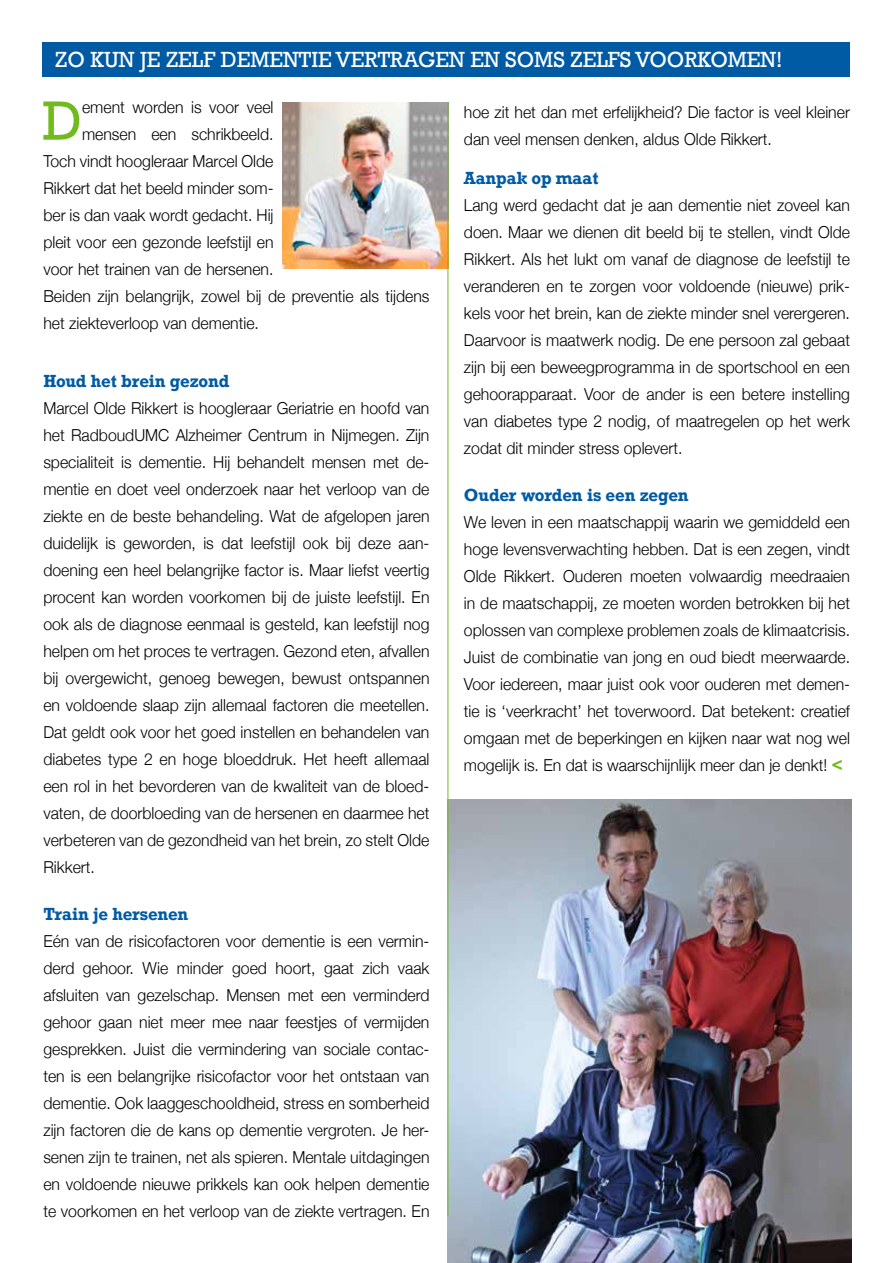
<style>
.page{position:relative;width:893px;height:1263px;background:#fff}
.page>*{position:absolute;margin:0;border:0;box-sizing:border-box;transform-origin:0 0}
.t1{font:56.25px "Rockwell";color:#72bb1e;scale:.96 1}
.t2{font:22.5px "Rockwell";color:#fff}
.t3{font:300 16.5px/27px "Helvetica Neue";color:#000;text-align:justify;scale:.96 1}
.t4{font:700 16.5px "Rockwell";letter-spacing:-.01em;color:#005ba4;scale:.96 1}
.s1{font-family:"Rockwell";font-weight:700;color:#72bb1e}
</style>
<div class="page">
<div style="left:43px;top:43px;width:807px;height:34px;background:#005ba4"></div>
<img style="left:448px;top:799px;width:403px;height:464px">
<img style="left:282px;top:102px;width:166px;height:166px">
<hr style="left:448px;top:102px;width:1px;height:1114px;background:#72bb1e">
<h2 class="t2" style="left:55px;top:47px;width:729px">ZO KUN JE ZELF DEMENTIE VERTRAGEN EN SOMS ZELFS VOORKOMEN!</h2>
<h1 class="t1" style="left:43px;top:88px;width:43px">D</h1>
<p class="t3" style="left:82px;top:92px;width:201px">ement worden is voor veel</p>
<p class="t3" style="left:464px;top:97px;width:404px">hoe zit het dan met erfelijkheid? Die factor is veel kleiner dan veel mensen denken, aldus Olde Rikkert.</p>
<p class="t4" style="left:464px;top:167px;width:142px">Aanpak op maat</p>
<p class="t3" style="left:464px;top:190px;width:404px">Lang werd gedacht dat je aan dementie niet zoveel kan doen. Maar we dienen dit beeld bij te stellen, vindt Olde Rikkert. Als het lukt om vanaf de diagnose de leefstijl te veranderen en te zorgen voor voldoende (nieuwe) prik&shy;kels voor het brein, kan de ziekte minder snel verergeren.<br>Daarvoor is maatwerk nodig. De ene persoon zal gebaat zijn bij een beweegprogramma in de sportschool en een gehoorapparaat. Voor de ander is een betere instelling van diabetes type 2 nodig, of maatregelen op het werk zodat dit minder stress oplevert.</p>
<p class="t4" style="left:464px;top:484px;width:236px">Ouder worden is een zegen</p>
<p class="t3" style="left:464px;top:507px;width:404px">We leven in een maatschappij waarin we gemiddeld een hoge levensverwachting hebben. Dat is een zegen, vindt Olde Rikkert. Ouderen moeten volwaardig meedraaien in de maatschappij, ze moeten worden betrokken bij het oplossen van complexe problemen zoals de klimaatcrisis.<br>Juist de combinatie van jong en oud biedt meerwaarde.<br>Voor iedereen, maar juist ook voor ouderen met demen&shy;tie is ‘veerkracht’ het toverwoord. Dat betekent: creatief omgaan met de beperkingen en kijken naar wat nog wel mogelijk is. En dat is waarschijnlijk meer dan je denkt! <span class="s1">&lt;</span></p>
<p class="t3" style="left:82px;top:119px;width:201px">mensen een schrikbeeld.</p>
<p class="t3" style="left:43px;top:146px;width:241px">Toch vindt hoogleraar Marcel Olde</p>
<p class="t3" style="left:43px;top:173px;width:241px">Rikkert dat het beeld minder som-</p>
<p class="t3" style="left:43px;top:200px;width:241px">ber is dan vaak wordt gedacht. Hij</p>
<p class="t3" style="left:43px;top:227px;width:241px">pleit voor een gezonde leefstijl en</p>
<p class="t3" style="left:43px;top:254px;width:241px">voor het trainen van de hersenen.</p>
<p class="t3" style="left:43px;top:281px;width:404px">Beiden zijn belangrijk, zowel bij de preventie als tijdens</p>
<p class="t3" style="left:43px;top:308px;width:226px">het ziekteverloop van dementie.</p>
<p class="t4" style="left:43px;top:370px;width:195px">Houd het brein gezond</p>
<p class="t3" style="left:43px;top:393px;width:404px">Marcel Olde Rikkert is hoogleraar Geriatrie en hoofd van het RadboudUMC Alzheimer Centrum in Nijmegen. Zijn specialiteit is dementie. Hij behandelt mensen met de&shy;mentie en doet veel onderzoek naar het verloop van de ziekte en de beste behandeling. Wat de afgelopen jaren duidelijk is geworden, is dat leefstijl ook bij deze aan&shy;doening een heel belangrijke factor is. Maar liefst veertig procent kan worden voorkomen bij de juiste leefstijl. En ook als de diagnose eenmaal is gesteld, kan leefstijl nog helpen om het proces te vertragen. Gezond eten, afvallen bij overgewicht, genoeg bewegen, bewust ontspannen en voldoende slaap zijn allemaal factoren die meetellen.<br>Dat geldt ook voor het goed instellen en behandelen van diabetes type 2 en hoge bloeddruk. Het heeft allemaal een rol in het bevorderen van de kwaliteit van de bloed&shy;vaten, de doorbloeding van de hersenen en daarmee het verbeteren van de gezondheid van het brein, zo stelt Olde Rikkert.</p>
<p class="t4" style="left:43px;top:903px;width:153px">Train je hersenen</p>
<p class="t3" style="left:43px;top:926px;width:404px">Eén van de risicofactoren voor dementie is een vermin&shy;derd gehoor. Wie minder goed hoort, gaat zich vaak afsluiten van gezelschap. Mensen met een verminderd gehoor gaan niet meer mee naar feestjes of vermijden gesprekken. Juist die vermindering van sociale contac&shy;ten is een belangrijke risicofactor voor het ontstaan van dementie. Ook laaggeschooldheid, stress en somberheid zijn factoren die de kans op dementie vergroten. Je her&shy;senen zijn te trainen, net als spieren. Mentale uitdagingen en voldoende nieuwe prikkels kan ook helpen dementie te voorkomen en het verloop van de ziekte vertragen. En</p>
</div>
